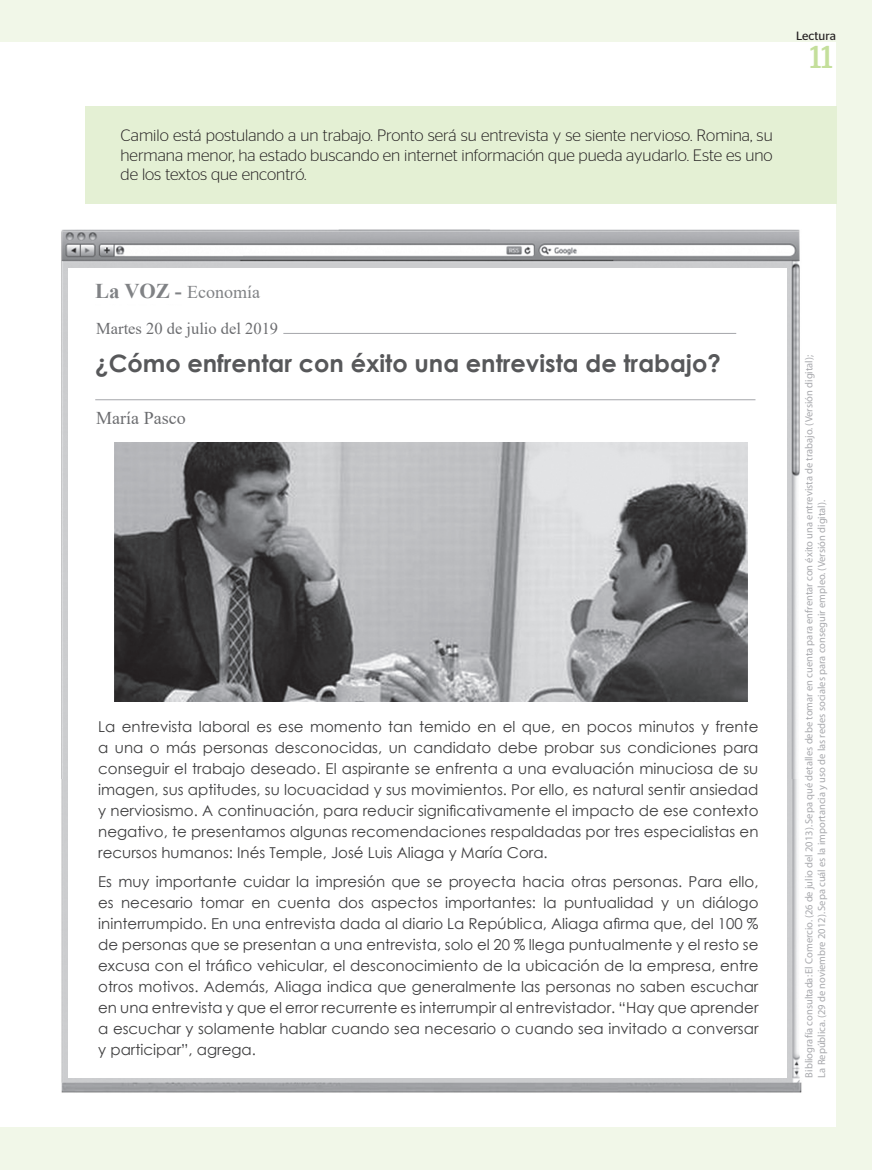
<style>
.page{position:relative;width:872px;height:1170px;background:#fff}
.page>*{position:absolute;margin:0;border:0;box-sizing:border-box;transform-origin:0 0}
.t1{font:31.65px "Stag";color:#c4df9b}
.t2{font:700 24px "Century Gothic";color:#57585a}
.t3{font:18px "Times New Roman";color:#808285}
.t4{font:18px "Times New Roman";color:#6c6d70}
.t5{font:300 16.5px/19.8px "Stag Sans";color:#231f20;text-align:justify}
.t6{font:16.5px "Times New Roman";color:#6c6d70}
.t7{font:15px/21px "Century Gothic";color:#3e3e3f;text-align:justify}
.t8{font:12px "Stag Sans";color:#231f20}
.t9{font:10.5px/12.6px "Myriad";color:#a8a9ad}
.s1{font-weight:700;font-size:21px}
</style>
<div class="page">
<div style="left:0;top:0;width:872px;height:1169px;background:#f1f7e8"></div>
<div style="left:0;top:43px;width:836px;height:1084px;background:#fff"></div>
<img style="left:61px;top:229px;width:739px;height:550px">
<img style="left:61px;top:779px;width:741px;height:314px">
<div style="left:68px;top:268px;width:719px;height:809px;background:#fff"></div>
<img style="left:115px;top:442px;width:633px;height:259px">
<hr style="left:95px;top:399px;width:660px;height:1px;background:#a5a6aa">
<hr style="left:283px;top:333px;width:453px;height:1px;background:#a5a6aa">
<div style="left:85px;top:106px;width:751px;height:98px;background:#e4f0d4"></div>
<p class="t5" style="left:120px;top:125px;width:653px">Camilo está postulando a un trabajo. Pronto será su entrevista y se siente nervioso. Romina, su hermana menor, ha estado buscando en internet información que pueda ayudarlo. Este es uno de los textos que encontró.</p>
<p class="t8" style="left:796px;top:29px;width:41px">Lectura</p>
<h1 class="t1" style="left:810px;top:38px;width:24px">11</h1>
<p class="t3" style="left:95px;top:280px;width:166px"><span class="s1">La VOZ -</span> Economía</p>
<p class="t6" style="left:96px;top:317px;width:183px">Martes 20 de julio del 2019</p>
<h2 class="t2" style="left:95px;top:345px;width:627px">¿Cómo enfrentar con éxito una entrevista de trabajo?</h2>
<p class="t4" style="left:96px;top:405px;width:91px">María Pasco</p>
<p class="t7" style="left:98px;top:715px;width:662px">La entrevista laboral es ese momento tan temido en el que, en pocos minutos y frente a una o más personas desconocidas, un candidato debe probar sus condiciones para conseguir el trabajo deseado. El aspirante se enfrenta a una evaluación minuciosa de su imagen, sus aptitudes, su locuacidad y sus movimientos. Por ello, es natural sentir ansiedad y nerviosismo. A continuación, para reducir significativamente el impacto de ese contexto negativo, te presentamos algunas recomendaciones respaldadas por tres especialistas en recursos humanos: Inés Temple, José Luis Aliaga y María Cora.</p>
<p class="t7" style="left:98px;top:871px;width:662px">Es muy importante cuidar la impresión que se proyecta hacia otras personas. Para ello, es necesario tomar en cuenta dos aspectos importantes: la puntualidad y un diálogo ininterrumpido. En una entrevista dada al diario La República, Aliaga afirma que, del 100 % de personas que se presentan a una entrevista, solo el 20 % llega puntualmente y el resto se excusa con el tráfico vehicular, el desconocimiento de la ubicación de la empresa, entre otros motivos. Además, Aliaga indica que generalmente las personas no saben escuchar en una entrevista y que el error recurrente es interrumpir al entrevistador. “Hay que aprender a escuchar y solamente hablar cuando sea necesario o cuando sea invitado a conversar y participar”, agrega.</p>
<p class="t9" style="left:803px;top:1077px;width:724px;rotate:-90deg">Bibliografía consultada: El Comercio. (26 de julio del 2013). Sepa qué detalles debe tomar en cuenta para enfrentar con éxito una entrevista de trabajo. (Versión digital);<br>La República. (29 de noviembre 2012). Sepa cuál es la importancia y uso de las redes sociales para conseguir empleo. (Versión digital).</p>
</div>
